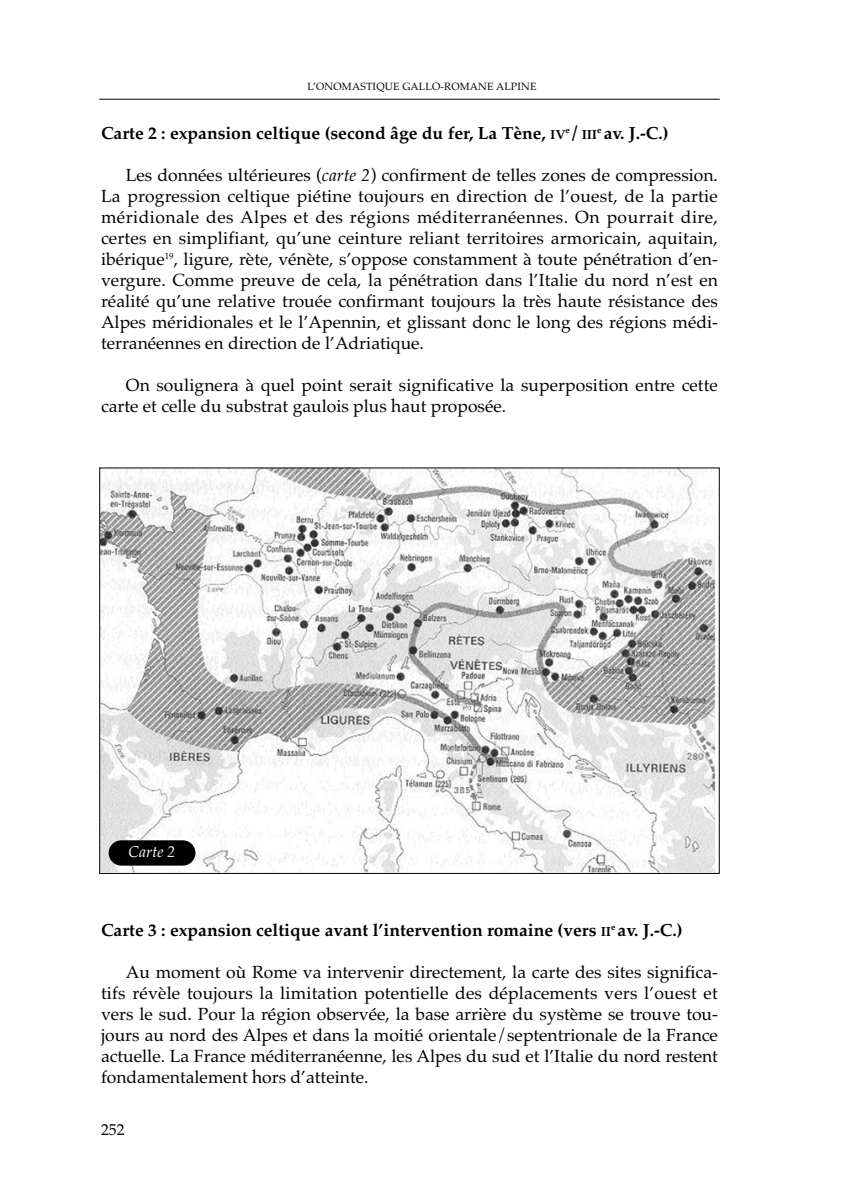
<style>
.page{position:relative;width:844px;height:1190px;background:#fff}
.page>*{position:absolute;margin:0;border:0;box-sizing:border-box;transform-origin:0 0}
.t1{font:17.5px/21px "Palatino";color:#000;text-align:justify}
.t2{font:700 17.5px "Palatino";color:#000}
.t3{font:italic 15.75px "Palatino";color:#fff}
.t4{font:15.75px "Palatino";color:#000}
.t5{font:700 13.12px "Palatino";color:#000}
.t6{font:10.5px "Palatino";letter-spacing:.015em;color:#000}
.s1{font-size:13.12px}
.s2{font-size:17.5px}
.s3{font-style:italic}
</style>
<div class="page">
<hr style="left:99px;top:99px;width:620px;height:1px;background:#000">
<img style="left:101px;top:470px;width:615px;height:402px">
<div style="left:109px;top:840px;width:86px;height:26px;background:#000;border-radius:13px"></div>
<p class="t6" style="left:307px;top:82px;width:230px">L’ONOMASTIQUE GALLO-ROMANE ALPINE</p>
<p class="t2" style="left:101px;top:126px;width:466px">Carte 2 : expansion celtique (second âge du fer, La Tène, <span class="s1">IV</span></p>
<p class="t5" style="left:565px;top:129px;width:33px"><sup>e</sup> <span class="s2">/</span> III</p>
<p class="t2" style="left:597px;top:126px;width:73px"><sup>e</sup> av. J.-C.)</p>
<p class="t1" style="left:101px;top:166px;width:618px;text-indent:25px">Les données ultérieures (<span class="s3">carte 2</span>) confirment de telles zones de compression.<br>La progression celtique piétine toujours en direction de l’ouest, de la partie méridionale des Alpes et des régions méditerranéennes. On pourrait dire, certes en simplifiant, qu’une ceinture reliant territoires armoricain, aquitain, ibérique<sup>19</sup>, ligure, rète, vénète, s’oppose constamment à toute pénétration d’en&shy;vergure. Comme preuve de cela, la pénétration dans l’Italie du nord n’est en réalité qu’une relative trouée confirmant toujours la très haute résistance des Alpes méridionales et le l’Apennin, et glissant donc le long des régions médi&shy;terranéennes en direction de l’Adriatique.</p>
<p class="t1" style="left:101px;top:376px;width:618px;text-indent:25px">On soulignera à quel point serait significative la superposition entre cette carte et celle du substrat gaulois plus haut proposée.</p>
<p class="t3" style="left:129px;top:845px;width:48px">Carte 2</p>
<p class="t2" style="left:101px;top:924px;width:583px">Carte 3 : expansion celtique avant l’intervention romaine (vers <span class="s1">II</span><sup>e</sup> av. J.-C.)</p>
<p class="t1" style="left:101px;top:964px;width:618px;text-indent:25px">Au moment où Rome va intervenir directement, la carte des sites significa&shy;tifs révèle toujours la limitation potentielle des déplacements vers l’ouest et vers le sud. Pour la région observée, la base arrière du système se trouve tou&shy;jours au nord des Alpes et dans la moitié orientale/septentrionale de la France actuelle. La France méditerranéenne, les Alpes du sud et l’Italie du nord restent fondamentalement hors d’atteinte.</p>
<p class="t4" style="left:101px;top:1123px;width:25px">252</p>
</div>
